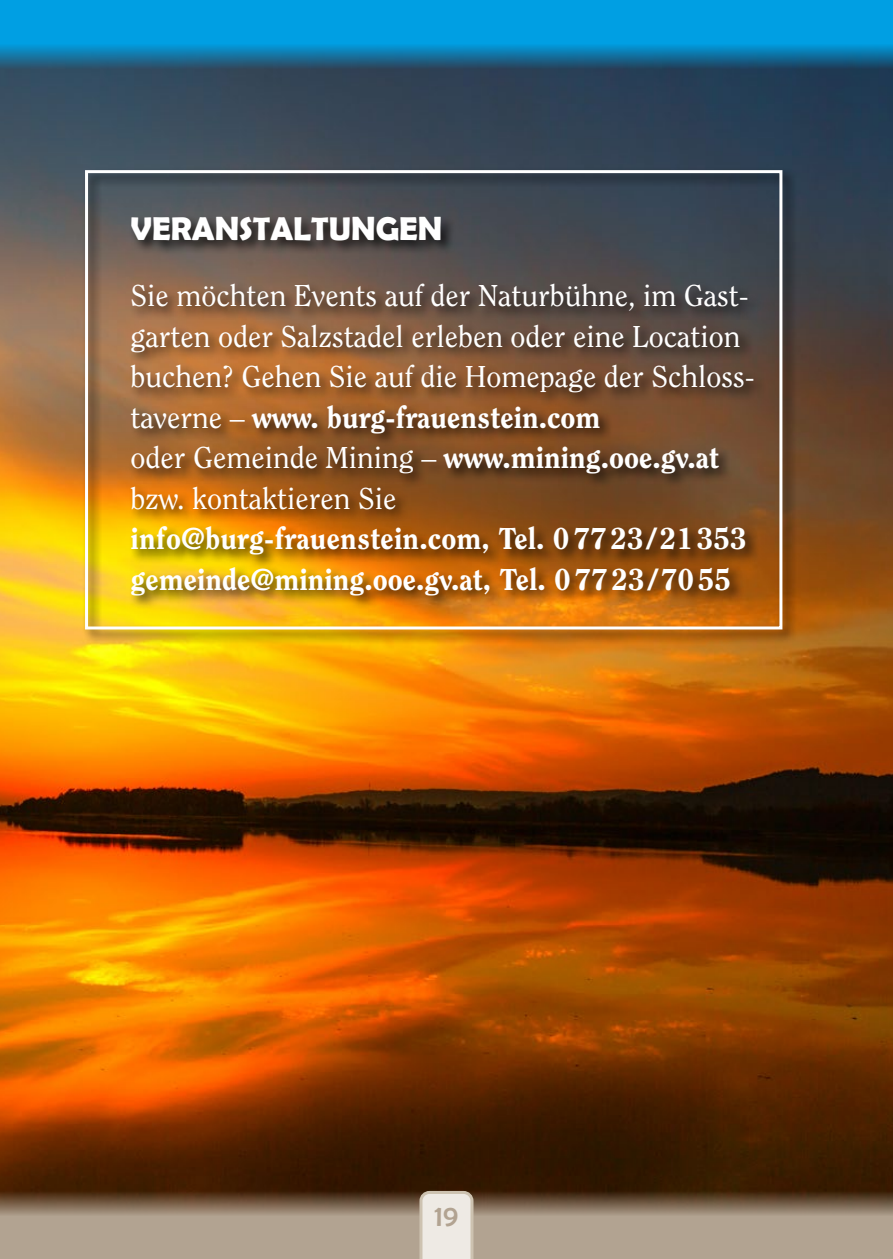
<style>
.page{position:relative;width:893px;height:1259px;background:#fff}
.page>*{position:absolute;margin:0;border:0;box-sizing:border-box;transform-origin:0 0}
.t1{font:700 33px "Berlin Sans FB Demi";color:#fff}
.t2{font:30px/40.5px "Clearface";color:#fff}
.t3{font:800 30px/40.5px "Clearface";color:#fff}
.t4{font:30px "Berlin Sans FB";color:#b2a391}
.s1{font-weight:800}
</style>
<div class="page">
<img style="left:0;top:68px;width:893px;height:1123px">
<svg style="left:0;top:0;width:893px;height:68px;fill:#009fe3"></svg>
<svg style="left:0;top:1191px;width:893px;height:68px;fill:#b2a391"></svg>
<svg style="left:419px;top:1191px;width:54px;height:68px"></svg>
<div style="left:82px;top:168px;width:715px;height:476px;background:#000;opacity:.75"></div>
<div style="left:85px;top:170px;width:697px;height:459px;border:3px solid #fff"></div>
<p class="t1" style="left:131px;top:210px;width:313px">VERANSTALTUNGEN</p>
<p class="t2" style="left:131px;top:275px;width:626px">Sie möchten Events auf der Naturbühne, im Gast&shy;garten oder Salzstadel erleben oder eine Location buchen? Gehen Sie auf die Homepage der Schloss&shy;taverne – <span class="s1">www. burg-frauenstein.com<br></span>oder Gemeinde Mining – <span class="s1">www.mining.ooe.gv.at </span>bzw. kontaktieren Sie</p>
<p class="t3" style="left:131px;top:518px;width:618px">info@burg-frauenstein.com, Tel. 07723/21353 gemeinde@mining.ooe.gv.at, Tel. 07723/7055</p>
<p class="t4" style="left:435px;top:1199px;width:25px">19</p>
</div>
